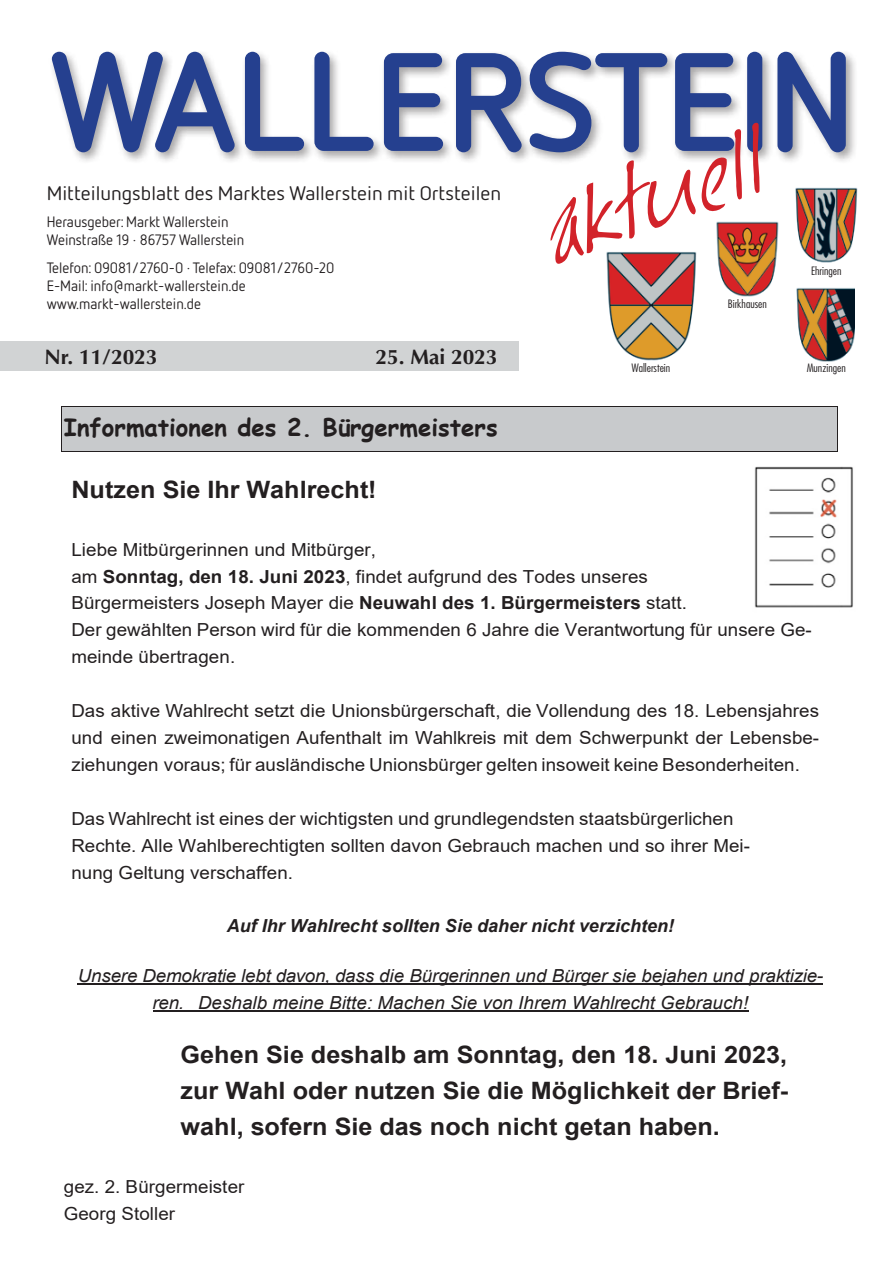
<style>
.page{position:relative;width:893px;height:1263px;background:#fff}
.page>*{position:absolute;margin:0;border:0;box-sizing:border-box;transform-origin:0 0}
.t1{font:700 139.5px "Netto OT";letter-spacing:-.01em;color:#25408f}
.t2{font:italic 75px "Jayne Print YOFF";color:#d2232a}
.t3{font:700 24px/35.8px "Arial";color:#231f20;text-align:justify;scale:1.05 1}
.t4{font:700 24px "Comic Sans MS";color:#231f20}
.t5{font:700 21px "Optima";color:#231f20}
.t6{font:700 21px "Arial";color:#231f20}
.t7{font:19.5px "Netto OT";color:#231f20;scale:1.1 1}
.t8{font:18px/26.8px "Arial";color:#231f20;scale:1.04 1}
.t9{font:italic 18px/27px "Arial";letter-spacing:-.005em;color:#231f20;text-align:center;scale:1.04 1}
.t10{font:italic 700 18px "Arial";color:#231f20}
.t11{font:15px/18px "Netto OT";color:#231f20}
.t12{font:300 condensed 11.25px "Futura LT";color:#231f20;scale:1.1 1}
.s1{font-weight:700}
</style>
<div class="page">
<img style="left:754px;top:466px;width:99px;height:142px">
<div style="left:62px;top:407px;width:776px;height:45px;background:#c8cacc"></div>
<hr style="left:62px;top:406px;width:776px;height:1px;background:#231f20">
<hr style="left:62px;top:452px;width:776px;height:1px;background:#231f20">
<hr style="left:61px;top:407px;width:1px;height:45px;background:#231f20">
<hr style="left:838px;top:407px;width:1px;height:45px;background:#231f20">
<hr style="left:78px;top:983px;width:745px;height:2px;background:#231f20">
<hr style="left:153px;top:1010px;width:595px;height:2px;background:#231f20">
<div style="left:0;top:341px;width:519px;height:30px;background:#d1d3d4"></div>
<div style="left:49px;top:49px;width:810px;height:116px;background:#231f20;opacity:.4"></div>
<img style="left:606px;top:252px;width:91px;height:109px">
<img style="left:716px;top:221px;width:62px;height:76px">
<img style="left:796px;top:288px;width:59px;height:73px">
<img style="left:795px;top:187px;width:63px;height:76px">
<h1 class="t1" style="left:50px;top:14px;width:807px">WALLERSTEIN</h1>
<h2 class="t2" style="left:528px;top:200px;width:230px;rotate:-20deg">aktuell</h2>
<p class="t7" style="left:47px;top:181px;width:414px">Mitteilungsblatt des Marktes Wallerstein mit Ortsteilen</p>
<p class="t11" style="left:47px;top:213px;width:199px">Herausgeber: Markt Wallerstein<br>Weinstraße 19 · 86757 Wallerstein</p>
<p class="t11" style="left:47px;top:259px;width:289px">Telefon: 09081/2760-0 · Telefax: 09081/2760-20<br>E-Mail: info@markt-wallerstein.de www.markt-wallerstein.de</p>
<p class="t12" style="left:811px;top:264px;width:29px">Ehringen</p>
<p class="t12" style="left:728px;top:297px;width:37px">Birkhausen</p>
<p class="t5" style="left:45px;top:344px;width:114px">Nr. 11/2023</p>
<p class="t5" style="left:375px;top:344px;width:124px">25. Mai 2023</p>
<p class="t6" style="left:64px;top:345px;width:113px">Nr. 11/2023</p>
<h3 class="t4" style="left:64px;top:410px;width:435px">Informationen des 2. Bürgermeisters</h3>
<h3 class="t3" style="left:71px;top:472px;width:292px">Nutzen Sie Ihr Wahlrecht!</h3>
<p class="t12" style="left:631px;top:361px;width:37px">Wallerstein</p>
<p class="t12" style="left:807px;top:361px;width:37px">Munzingen</p>
<p class="t8" style="left:71px;top:536px;width:713px">Liebe Mitbürgerinnen und Mitbürger,<br>am <span class="s1">Sonntag, den 18. Juni 2023</span>, findet aufgrund des Todes unseres<br>Bürgermeisters Joseph Mayer die <span class="s1">Neuwahl des 1. Bürgermeisters</span> statt.<br>Der gewählten Person wird für die kommenden 6 Jahre die Verantwortung für unsere Ge&shy;meinde übertragen.</p>
<p class="t8" style="left:71px;top:697px;width:720px;text-align:justify">Das aktive Wahlrecht setzt die Unionsbürgerschaft, die Vollendung des 18. Lebensjahres und einen zweimonatigen Aufenthalt im Wahlkreis mit dem Schwerpunkt der Lebensbe&shy;ziehungen voraus; für ausländische Unionsbürger gelten insoweit keine Besonderheiten.</p>
<p class="t8" style="left:71px;top:805px;width:654px">Das Wahlrecht ist eines der wichtigsten und grundlegendsten staatsbürgerlichen<br>Rechte. Alle Wahlberechtigten sollten davon Gebrauch machen und so ihrer Mei&shy;nung Geltung verschaffen.</p>
<p class="t10" style="left:227px;top:914px;width:449px">Auf Ihr Wahlrecht sollten Sie daher nicht verzichten!</p>
<p class="t9" style="left:78px;top:962px;width:718px">Unsere Demokratie lebt davon, dass die Bürgerinnen und Bürger sie bejahen und praktizie&shy;ren. Deshalb meine Bitte: Machen Sie von Ihrem Wahlrecht Gebrauch!</p>
<h3 class="t3" style="left:181px;top:1037px;width:580px">Gehen Sie deshalb am Sonntag, den 18. Juni 2023, zur Wahl oder nutzen Sie die Möglichkeit der Brief&shy;wahl, sofern Sie das noch nicht getan haben.</h3>
<p class="t8" style="left:64px;top:1173px;width:175px">gez. 2. Bürgermeister<br>Georg Stoller</p>
</div>
